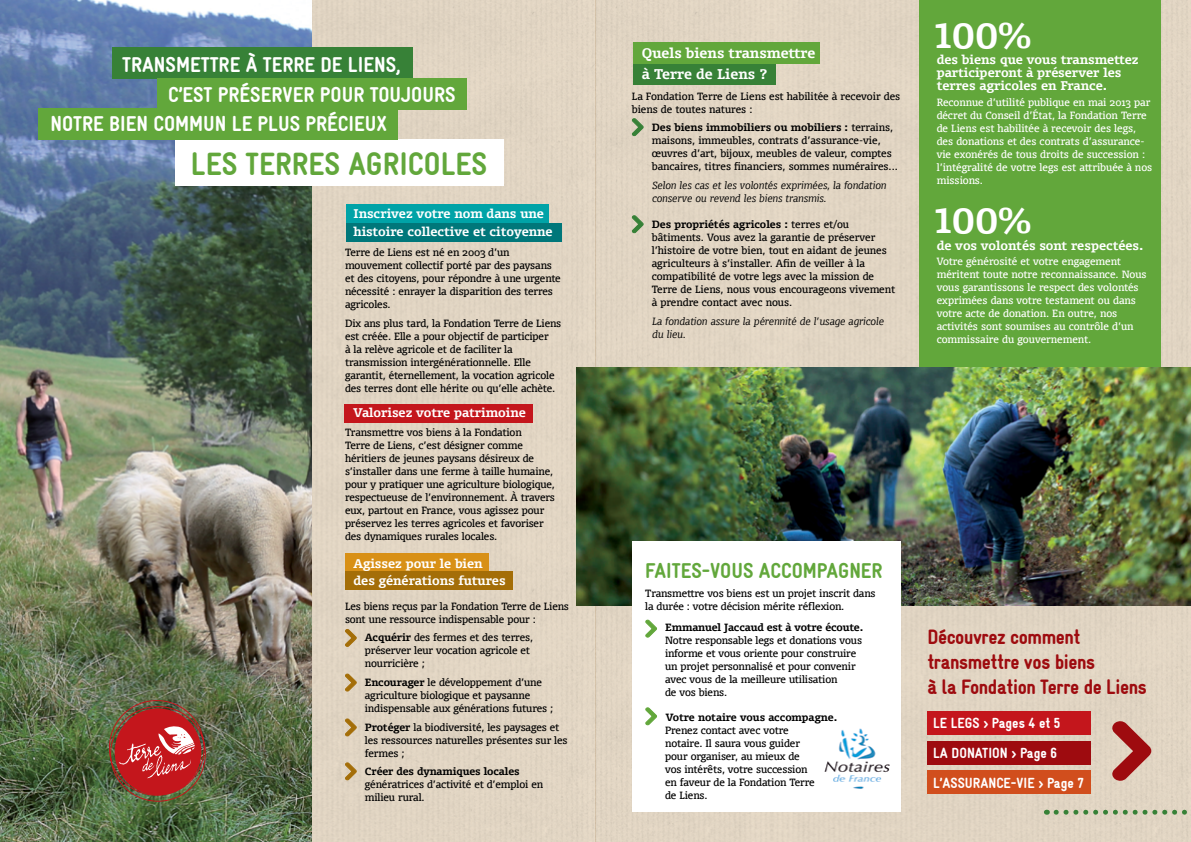
<style>
.page{position:relative;width:1191px;height:842px;background:#fff}
.page>*{position:absolute;margin:0;border:0;box-sizing:border-box;transform-origin:0 0}
.t1{font:700 34px "Olsen LF";letter-spacing:.025em;color:#fff}
.t2{font:900 condensed 32.5px "Gravur";color:#62a73b}
.t3{font:900 condensed 21.6px/28.9px "Gravur";color:#fff}
.t4{font:900 condensed 21.6px "Gravur";color:#62a73b}
.t5{font:900 condensed 21px/25.2px "Gravur";letter-spacing:-.02em;color:#9e0b0f}
.t6{font:900 condensed 14.7px/29.6px "Gravur";color:#fff}
.t7{font:700 13.4px/21.2px "Olsen TF";color:#fff}
.t8{font:700 12px/18px "Olsen TF";color:#fff}
.t9{font:700 12px/13px "Olsen";color:#fff}
.t10{font:10px/13px "Olsen";letter-spacing:-.01em;color:#000}
.t11{font:10px/13px "Olsen";color:#fff}
.t12{font:italic 300 10px/13px "Olsen";color:#000}
.t13{font:700 10px "Olsen";letter-spacing:-.01em;color:#000}
.s1{font-weight:700}
</style>
<div class="page">
<div style="left:595px;top:0;width:596px;height:842px;background:#e1d5c2"></div>
<div style="left:0;top:0;width:595px;height:842px;background:#e1d5c2"></div>
<div style="left:918px;top:0;width:242px;height:367px;background:#62a73b"></div>
<img style="left:0;top:0;width:312px;height:842px">
<div style="left:112px;top:48px;width:301px;height:31px;background:#378137"></div>
<div style="left:175px;top:140px;width:329px;height:46px;background:#fff"></div>
<div style="left:157px;top:79px;width:309px;height:31px;background:#62a73b"></div>
<div style="left:39px;top:108px;width:359px;height:32px;background:#62a73b"></div>
<div style="left:346px;top:204px;width:202px;height:19px;background:#00a3a7"></div>
<div style="left:345px;top:404px;width:188px;height:18px;background:#c4161c"></div>
<div style="left:345px;top:553px;width:144px;height:19px;background:#d89016"></div>
<div style="left:345px;top:572px;width:167px;height:18px;background:#a46e08"></div>
<div style="left:346px;top:223px;width:215px;height:19px;background:#00777a"></div>
<svg style="left:345px;top:629px;width:12px;height:18px"></svg>
<svg style="left:631px;top:118px;width:13px;height:19px"></svg>
<svg style="left:631px;top:215px;width:13px;height:19px"></svg>
<svg style="left:345px;top:673px;width:12px;height:19px"></svg>
<svg style="left:345px;top:718px;width:12px;height:19px"></svg>
<svg style="left:345px;top:762px;width:12px;height:19px"></svg>
<img style="left:576px;top:367px;width:615px;height:238px">
<img style="left:109px;top:700px;width:97px;height:101px">
<div style="left:632px;top:541px;width:268px;height:271px;background:#fff"></div>
<svg style="left:645px;top:619px;width:12px;height:19px"></svg>
<svg style="left:645px;top:707px;width:12px;height:19px"></svg>
<img style="left:824px;top:728px;width:66px;height:61px">
<div style="left:927px;top:711px;width:163px;height:24px;background:#c4161c"></div>
<div style="left:927px;top:741px;width:163px;height:23px;background:#9e0b0f"></div>
<div style="left:927px;top:770px;width:163px;height:24px;background:#d14e1d"></div>
<div style="left:633px;top:43px;width:186px;height:21px;background:#62a73b"></div>
<div style="left:633px;top:64px;width:142px;height:21px;background:#378137"></div>
<svg style="left:1112px;top:720px;width:41px;height:61px"></svg>
<svg style="left:1056px;top:810px;width:131px;height:5px"></svg>
<h3 class="t3" style="left:122px;top:50px;width:280px">TRANSMETTRE À TERRE DE LIENS,</h3>
<h3 class="t3" style="left:50px;top:81px;width:407px;text-indent:118px">C’EST PRÉSERVER POUR TOUJOURS<br>NOTRE BIEN COMMUN LE PLUS PRÉCIEUX</h3>
<h2 class="t2" style="left:191px;top:146px;width:298px">LES TERRES AGRICOLES</h2>
<p class="t8" style="left:353px;top:205px;width:201px">Inscrivez votre nom dans une histoire collective et citoyenne</p>
<p class="t10" style="left:345px;top:246px;width:217px">Terre de Liens est né en 2003 d’un mouvement collectif porté par des paysans et des citoyens, pour répondre à une urgente nécessité : enrayer la disparition des terres agricoles.</p>
<p class="t10" style="left:345px;top:316px;width:218px">Dix ans plus tard, la Fondation Terre de Liens est créée. Elle a pour objectif de participer<br>à la relève agricole et de faciliter la transmission intergénérationnelle. Elle garantit, éternellement, la vocation agricole des terres dont elle hérite ou qu’elle achète.</p>
<p class="t8" style="left:353px;top:403px;width:174px">Valorisez votre patrimoine</p>
<p class="t10" style="left:345px;top:425px;width:211px">Transmettre vos biens à la Fondation<br>Terre de Liens, c’est désigner comme héritiers de jeunes paysans désireux de s’installer dans une ferme à taille humaine, pour y pratiquer une agriculture biologique, respectueuse de l’environnement. À travers eux, partout en France, vous agissez pour préservez les terres agricoles et favoriser des dynamiques rurales locales.</p>
<p class="t8" style="left:353px;top:554px;width:154px;line-height:17.7px">Agissez pour le bien des générations futures</p>
<p class="t10" style="left:345px;top:599px;width:225px">Les biens reçus par la Fondation Terre de Liens sont une ressource indispensable pour :</p>
<p class="t10" style="left:365px;top:631px;width:170px"><span class="s1">Acquérir</span> des fermes et des terres, préserver leur vocation agricole et nourricière ;</p>
<p class="t10" style="left:365px;top:676px;width:190px"><span class="s1">Encourager</span> le développement d’une agriculture biologique et paysanne indispensable aux générations futures ;</p>
<p class="t10" style="left:365px;top:720px;width:204px"><span class="s1">Protéger</span> la biodiversité, les paysages et les ressources naturelles présentes sur les fermes ;</p>
<p class="t13" style="left:365px;top:765px;width:156px">Créer des dynamiques locales</p>
<p class="t10" style="left:365px;top:778px;width:180px">génératrices d’activité et d’emploi en milieu rural.</p>
<h3 class="t7" style="left:642px;top:42px;width:175px">Quels biens transmettre à Terre de Liens ?</h3>
<p class="t10" style="left:632px;top:89px;width:270px">La Fondation Terre de Liens est habilitée à recevoir des biens de toutes natures :</p>
<p class="t10" style="left:651px;top:121px;width:247px"><span class="s1">Des biens immobiliers ou mobiliers :</span> terrains, maisons, immeubles, contrats d’assurance-vie, œuvres d’art, bijoux, meubles de valeur, comptes bancaires, titres financiers, sommes numéraires...</p>
<p class="t12" style="left:651px;top:178px;width:236px">Selon les cas et les volontés exprimées, la fondation conserve ou revend les biens transmis.</p>
<p class="t10" style="left:651px;top:217px;width:245px"><span class="s1">Des propriétés agricoles :</span> terres et/ou bâtiments. Vous avez la garantie de préserver l’histoire de votre bien, tout en aidant de jeunes agriculteurs à s’installer. Afin de veiller à la compatibilité de votre legs avec la mission de Terre de Liens, nous vous encourageons vivement à prendre contact avec nous.</p>
<p class="t12" style="left:651px;top:314px;width:233px">La fondation assure la pérennité de l’usage agricole du lieu.</p>
<h1 class="t1" style="left:934px;top:12px;width:99px">100%</h1>
<p class="t9" style="left:936px;top:53px;width:203px">des biens que vous transmettez participeront à préserver les terres agricoles en France.</p>
<p class="t11" style="left:936px;top:95px;width:217px">Reconnue d’utilité publique en mai 2013 par décret du Conseil d’État, la Fondation Terre de Liens est habilitée à recevoir des legs, des donations et des contrats d’assurance&shy;vie exonérés de tous droits de succession : l’intégralité de votre legs est attribuée à nos missions.</p>
<h1 class="t1" style="left:934px;top:198px;width:99px">100%</h1>
<p class="t9" style="left:936px;top:238px;width:208px">de vos volontés sont respectées.</p>
<p class="t11" style="left:936px;top:255px;width:211px">Votre générosité et votre engagement méritent toute notre reconnaissance. Nous vous garantissons le respect des volontés exprimées dans votre testament ou dans votre acte de donation. En outre, nos activités sont soumises au contrôle d’un commissaire du gouvernement.</p>
<h3 class="t4" style="left:645px;top:559px;width:239px">FAITES-VOUS ACCOMPAGNER</h3>
<p class="t10" style="left:645px;top:586px;width:232px">Transmettre vos biens est un projet inscrit dans la durée : votre décision mérite réflexion.</p>
<p class="t13" style="left:665px;top:621px;width:200px">Emmanuel Jaccaud est à votre écoute.</p>
<p class="t10" style="left:665px;top:634px;width:198px">Notre responsable legs et donations vous informe et vous oriente pour construire un projet personnalisé et pour convenir avec vous de la meilleure utilisation<br>de vos biens.</p>
<p class="t10" style="left:665px;top:723px;width:151px">Prenez contact avec votre notaire. Il saura vous guider pour organiser, au mieux de vos intérêts, votre succession en faveur de la Fondation Terre de Liens.</p>
<p class="t13" style="left:665px;top:710px;width:173px">Votre notaire vous accompagne.</p>
<h3 class="t5" style="left:927px;top:624px;width:221px">Découvrez comment transmettre vos biens<br>à la Fondation Terre de Liens</h3>
<h3 class="t6" style="left:933px;top:709px;width:129px">LE LEGS &gt; Pages 4 et 5</h3>
<h3 class="t6" style="left:933px;top:738px;width:152px">LA DONATION &gt; Page 6<br>L’ASSURANCE-VIE &gt; Page 7</h3>
</div>
